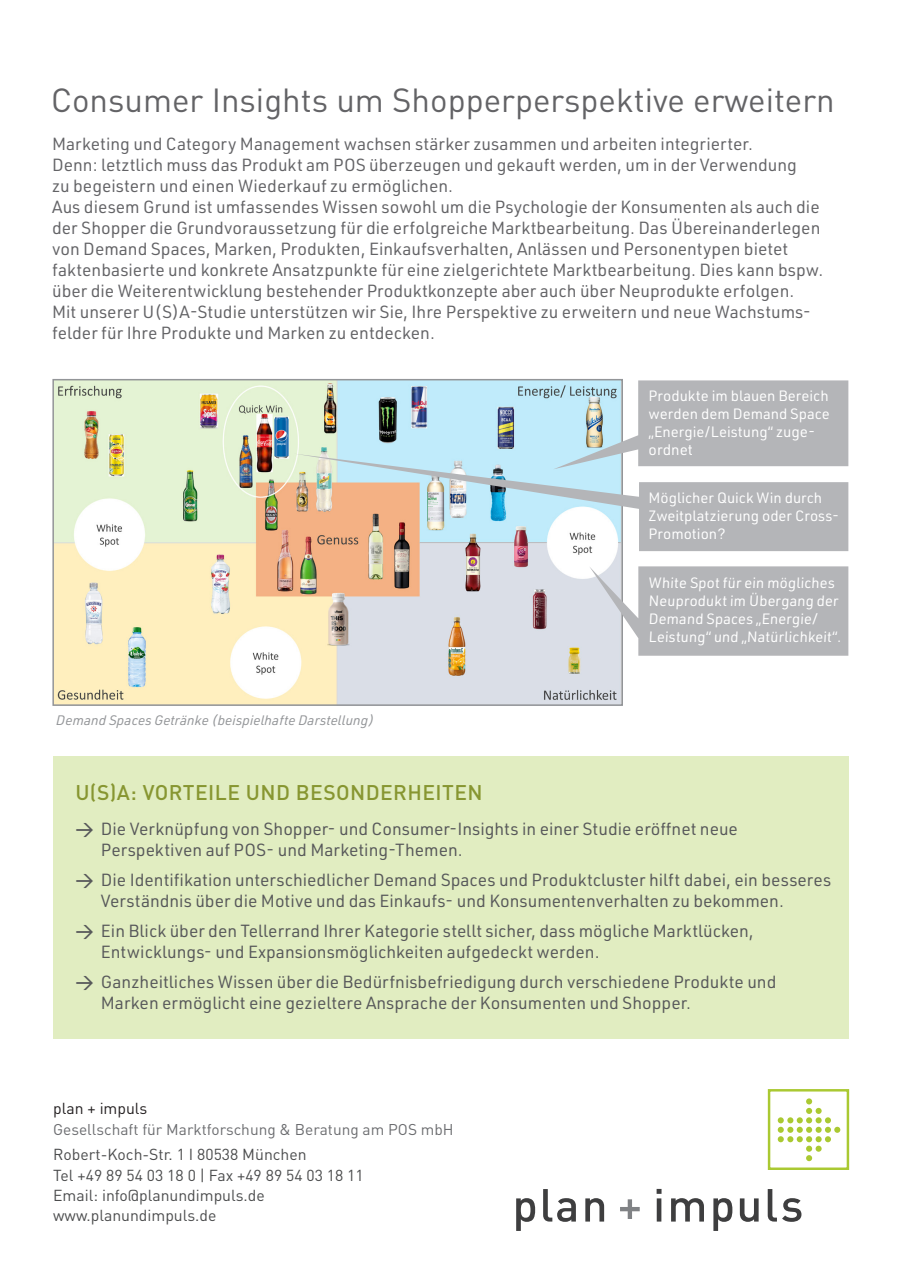
<style>
.page{position:relative;width:902px;height:1272px;background:#fff}
.page>*{position:absolute;margin:0;border:0;box-sizing:border-box;transform-origin:0 0}
.t1{font:33px "DIN";color:#636366}
.t2{font:500 21px "DIN";letter-spacing:.02em;color:#879631}
.t3{font:17.25px/21px "URWDIN";color:#636366}
.t4{font:17.25px/21px "URWDIN";color:#57585a}
.t5{font:15.75px/20.2px "DIN";color:#4b4c4d}
.t6{font:15.75px "DIN";color:#231f20}
.t7{font:15.45px "DIN";color:#6c6d70}
.t8{font:15px "URWDIN";color:#fff}
.t9{font:14.7px/18px "URWDIN";color:#fff}
.t10{font:italic 13.5px "URWDIN";letter-spacing:.005em;color:#939598}
.s1{font-size:15px}
.s2{font-family:"DIN";font-weight:500;font-size:18px}
</style>
<div class="page">
<div style="left:53px;top:756px;width:795px;height:283px;background:#e1edc1"></div>
<svg style="left:656px;top:1188px;width:145px;height:42px"></svg>
<svg style="left:620px;top:1199px;width:19px;height:19px"></svg>
<svg style="left:516px;top:1189px;width:88px;height:41px"></svg>
<div style="left:767px;top:1089px;width:82px;height:80px;border:2px solid #aac932"></div>
<svg style="left:777px;top:1098px;width:63px;height:63px"></svg>
<img style="left:55px;top:382px;width:565px;height:321px">
<div style="left:52px;top:379px;width:571px;height:327px;border:2px solid #939598"></div>
<svg style="left:553px;top:380px;width:295px;height:73px;background:#b8c1c6"></svg>
<svg style="left:589px;top:566px;width:259px;height:89px;background:#bcbdc1"></svg>
<svg style="left:293px;top:453px;width:555px;height:98px;background:#c9cccb"></svg>
<hr style="left:419px;top:542px;width:50px;height:1px;background:#bcbdc0">
<hr style="left:476px;top:542px;width:38px;height:1px;background:#bcbdc0">
<svg style="left:527px;top:542px;width:19px;height:1px"></svg>
<h1 class="t1" style="left:51px;top:80px;width:785px">Consumer Insights um Shopperperspektive erweitern</h1>
<p class="t3" style="left:52px;top:132px;width:772px">Marketing und Category Management wachsen stärker zusammen und arbeiten integrierter.<br>Denn: letztlich muss das Produkt am POS überzeugen und gekauft werden, um in der Verwendung<br>zu begeistern und einen Wiederkauf zu ermöglichen.<br>Aus diesem Grund ist umfassendes Wissen sowohl um die Psychologie der Konsumenten als auch die der Shopper die Grundvoraussetzung für die erfolgreiche Marktbearbeitung. Das Übereinanderlegen von Demand Spaces, Marken, Produkten, Einkaufsverhalten, Anlässen und Personentypen bietet faktenbasierte und konkrete Ansatzpunkte für eine zielgerichtete Marktbearbeitung. Dies kann bspw. über die Weiterentwicklung bestehender Produktkonzepte aber auch über Neuprodukte erfolgen.<br>Mit unserer U(S)A-Studie unterstützen wir Sie, Ihre Perspektive zu erweitern und neue Wachstums&shy;felder für Ihre Produkte und Marken zu entdecken.</p>
<p class="t10" style="left:56px;top:711px;width:320px">Demand Spaces Getränke (beispielhafte Darstellung)</p>
<p class="t9" style="left:648px;top:386px;width:183px;text-align:justify">Produkte im blauen Bereich werden dem Demand Space „Energie/Leistung“ <span class="s1">zuge-</span></p>
<p class="t8" style="left:648px;top:439px;width:46px">ordnet</p>
<p class="t9" style="left:648px;top:488px;width:192px">Möglicher Quick Win durch<br>Zweitplatzierung oder Cross-<br>Promotion?</p>
<p class="t9" style="left:648px;top:573px;width:195px">White Spot für ein mögliches<br>Neuprodukt im Übergang der<br>Demand Spaces „Energie/<br>Leistung“ und „Natürlichkeit“.</p>
<p class="t2" style="left:75px;top:779px;width:408px">U(S)A: VORTEILE UND BESONDERHEITEN</p>
<p class="t4" style="left:101px;top:818px;width:638px;text-indent:-26px"><span class="s2">&gt;</span> Die Verknüpfung von Shopper- und Consumer-Insights in einer Studie eröffnet neue<br>Perspektiven auf POS- und Marketing-Themen.</p>
<p class="t4" style="left:101px;top:868px;width:732px;text-indent:-26px"><span class="s2">&gt;</span> Die Identifikation unterschiedlicher Demand Spaces und Produktcluster hilft dabei, ein besseres<br>Verständnis über die Motive und das Einkaufs- und Konsumentenverhalten zu bekommen.</p>
<p class="t4" style="left:101px;top:919px;width:654px;text-indent:-26px"><span class="s2">&gt;</span> Ein Blick über den Tellerrand Ihrer Kategorie stellt sicher, dass mögliche Marktlücken,<br>Entwicklungs- und Expansionsmöglichkeiten aufgedeckt werden.</p>
<p class="t4" style="left:101px;top:970px;width:677px;text-indent:-26px"><span class="s2">&gt;</span> Ganzheitliches Wissen über die Bedürfnisbefriedigung durch verschiedene Produkte und<br>Marken ermöglicht eine gezieltere Ansprache der Konsumenten und Shopper.</p>
<p class="t6" style="left:53px;top:1098px;width:96px">plan + impuls</p>
<p class="t7" style="left:53px;top:1120px;width:402px">Gesellschaft für Marktforschung &amp; Beratung am POS mbH</p>
<p class="t5" style="left:53px;top:1143px;width:312px">Robert-Koch-Str. 1 I 80538 München<br>Tel +49 89 54 03 18 0 | Fax +49 89 54 03 18 11<br>Email: info@planundimpuls.de www.planundimpuls.de</p>
</div>
